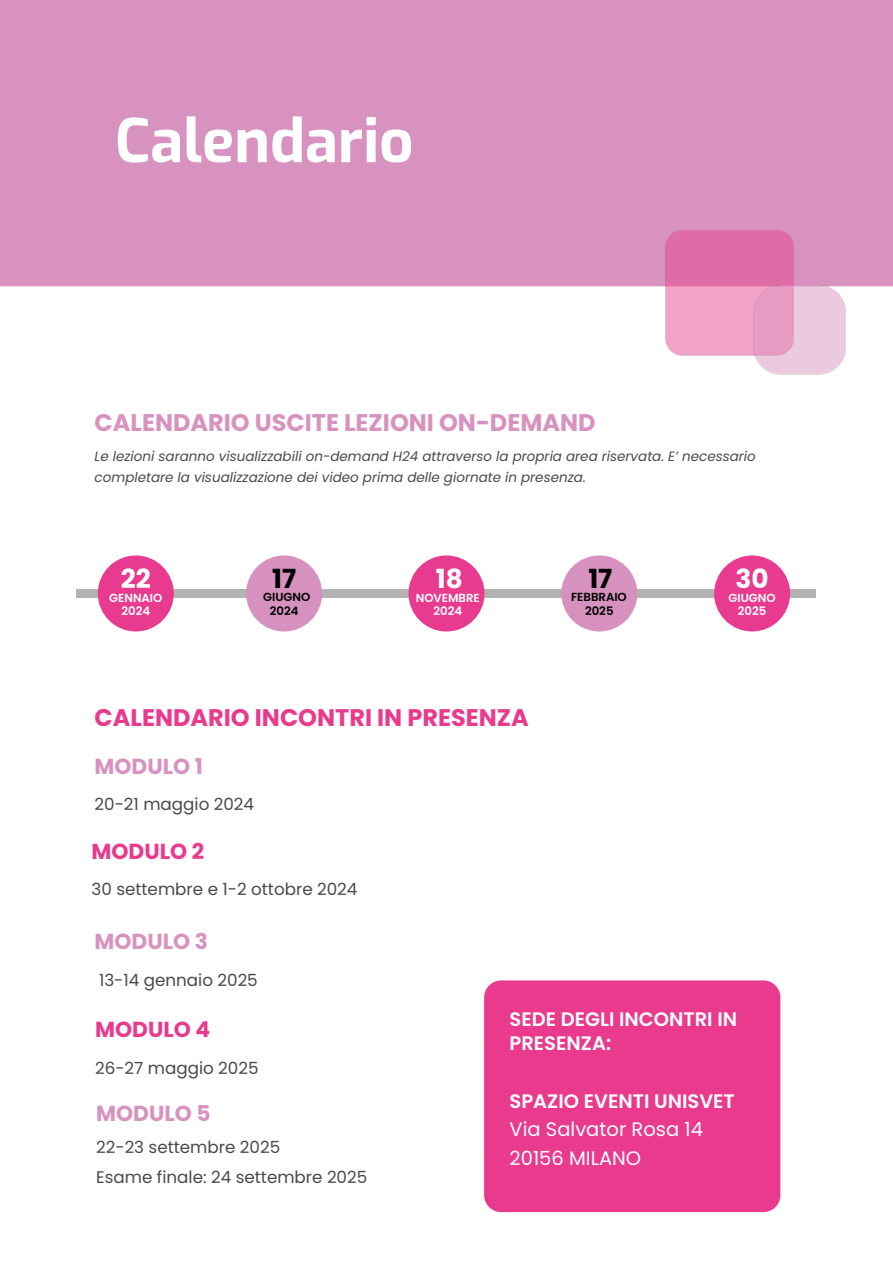
<style>
.page{position:relative;width:893px;height:1263px;background:#fff}
.page>*{position:absolute;margin:0;border:0;box-sizing:border-box;transform-origin:0 0}
.t1{font:700 60px "Exo";color:#fff}
.t2{font:700 26.25px "Poppins";color:#fff}
.t3{font:700 26.25px "Poppins";color:#000}
.t4{font:700 24px "Poppins";color:#d892bf}
.t5{font:700 24px "Poppins";color:#e93a8e}
.t6{font:700 21.75px "Poppins";color:#d892bf}
.t7{font:700 21.75px "Poppins";color:#e93a8e}
.t8{font:600 19.5px/24.2px "Poppins";color:#fff}
.t9{font:19.5px/28.8px "Poppins";color:#fff}
.t10{font:16.8px/29.2px "Poppins";color:#4a4948}
.t11{font:italic 13.5px/20.9px "Poppins";color:#4a4948}
.t12{font:600 11.7px/13.5px "Poppins";color:#fff;text-align:center}
.t13{font:600 11.7px "Poppins";color:#000}
</style>
<div class="page">
<div style="left:0;top:0;width:893px;height:286px;background:#d892bf"></div>
<img style="left:665px;top:231px;width:128px;height:124px">
<img style="left:753px;top:285px;width:93px;height:90px">
<div style="left:484px;top:980px;width:296px;height:232px;background:#e93a8e;border-radius:17px"></div>
<div style="left:77px;top:589px;width:739px;height:9px;background:#b3b3b2"></div>
<div style="left:98px;top:555px;width:76px;height:76px;background:#e83a8e;border-radius:50%"></div>
<div style="left:408px;top:555px;width:76px;height:76px;background:#e83a8e;border-radius:50%"></div>
<div style="left:714px;top:555px;width:76px;height:76px;background:#e83a8e;border-radius:50%"></div>
<div style="left:246px;top:555px;width:76px;height:76px;background:#d691bf;border-radius:50%"></div>
<div style="left:561px;top:555px;width:76px;height:76px;background:#d691bf;border-radius:50%"></div>
<h1 class="t1" style="left:115px;top:97px;width:300px">Calendario</h1>
<h3 class="t4" style="left:95px;top:409px;width:502px">CALENDARIO USCITE LEZIONI ON-DEMAND</h3>
<p class="t11" style="left:95px;top:446px;width:663px">Le lezioni saranno visualizzabili on-demand H24 attraverso la propria area riservata. E’ necessario completare la visualizzazione dei video prima delle giornate in presenza.</p>
<h2 class="t2" style="left:121px;top:564px;width:32px">22</h2>
<h2 class="t3" style="left:272px;top:563px;width:25px">17</h2>
<h2 class="t2" style="left:436px;top:563px;width:28px">18</h2>
<h2 class="t3" style="left:588px;top:563px;width:25px">17</h2>
<h2 class="t2" style="left:736px;top:563px;width:35px">30</h2>
<p class="t12" style="left:109px;top:591px;width:55px">GENNAIO<br>2024</p>
<p class="t13" style="left:263px;top:590px;width:49px">GIUGNO</p>
<p class="t12" style="left:416px;top:591px;width:66px">NOVEMBRE</p>
<p class="t13" style="left:571px;top:590px;width:57px">FEBBRAIO</p>
<p class="t12" style="left:728px;top:591px;width:49px">GIUGNO</p>
<p class="t13" style="left:270px;top:604px;width:30px">2024</p>
<p class="t12" style="left:433px;top:604px;width:30px">2024</p>
<p class="t13" style="left:585px;top:604px;width:30px">2025</p>
<p class="t12" style="left:738px;top:604px;width:30px">2025</p>
<h3 class="t5" style="left:95px;top:704px;width:436px">CALENDARIO INCONTRI IN PRESENZA</h3>
<h3 class="t6" style="left:95px;top:754px;width:110px">MODULO 1</h3>
<p class="t10" style="left:95px;top:789px;width:161px">20-21 maggio 2024</p>
<h3 class="t7" style="left:92px;top:839px;width:114px">MODULO 2</h3>
<p class="t10" style="left:92px;top:874px;width:267px">30 settembre e 1-2 ottobre 2024</p>
<h3 class="t6" style="left:95px;top:929px;width:115px">MODULO 3</h3>
<p class="t10" style="left:99px;top:965px;width:160px">13-14 gennaio 2025</p>
<h3 class="t7" style="left:95px;top:1017px;width:117px">MODULO 4</h3>
<p class="t10" style="left:95px;top:1053px;width:165px">26-27 maggio 2025</p>
<h3 class="t6" style="left:96px;top:1101px;width:116px">MODULO 5</h3>
<p class="t10" style="left:96px;top:1133px;width:273px">22-23 settembre 2025<br>Esame finale: 24 settembre 2025</p>
<h3 class="t8" style="left:510px;top:1007px;width:229px">SEDE DEGLI INCONTRI IN<br>PRESENZA:</h3>
<h3 class="t8" style="left:510px;top:1089px;width:227px">SPAZIO EVENTI UNISVET</h3>
<h3 class="t9" style="left:510px;top:1115px;width:195px">Via Salvator Rosa 14<br>20156 MILANO</h3>
</div>
